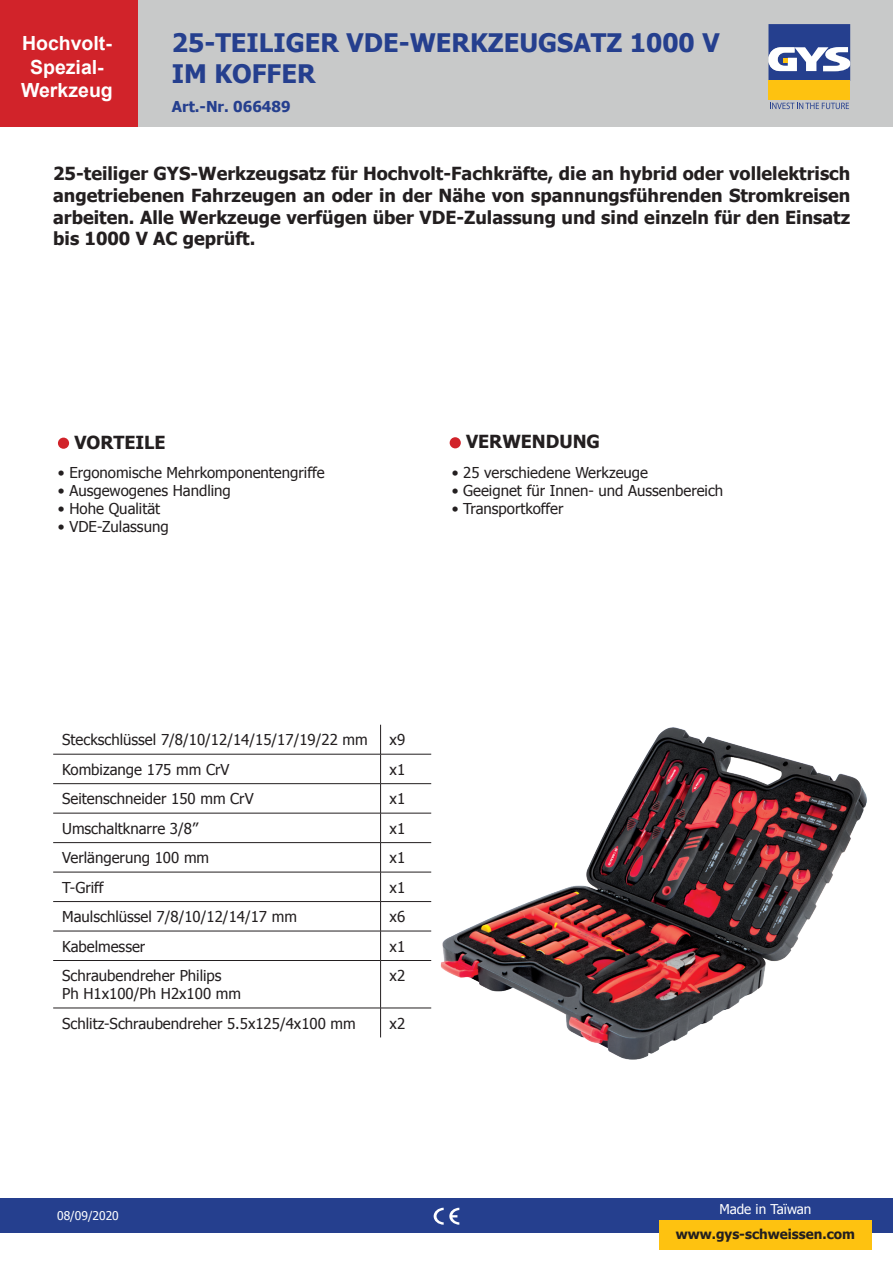
<style>
.page{position:relative;width:893px;height:1263px;background:#fff}
.page>*{position:absolute;margin:0;border:0;box-sizing:border-box;transform-origin:0 0}
.t1{font:700 25.5px/30.6px "Tahoma";color:#253f8e}
.t2{font:700 19.5px/23.4px "Arial";color:#fff;text-align:center}
.t3{font:700 18px/21.6px "Tahoma";color:#231f20;text-align:justify}
.t4{font:15px/18px "Tahoma";color:#231f20}
.t5{font:700 15px "Tahoma";color:#253f8e}
.t6{font:700 13.5px "Tahoma";color:#231f20}
.t7{font:13.5px "Tahoma";color:#fff}
.t8{font:12px "Tahoma";color:#fff}
</style>
<div class="page">
<div style="left:137px;top:0;width:756px;height:127px;background:#c8c9c9"></div>
<div style="left:0;top:1198px;width:893px;height:34px;background:#253f8e"></div>
<div style="left:768px;top:81px;width:82px;height:19px;background:#fec210"></div>
<svg style="left:768px;top:24px;width:82px;height:57px;background:#6475a9"></svg>
<svg style="left:770px;top:103px;width:79px;height:6px"></svg>
<div style="left:0;top:0;width:137px;height:127px;background:#d1232a"></div>
<div style="left:659px;top:1220px;width:213px;height:30px;background:#fec210"></div>
<svg style="left:434px;top:1208px;width:25px;height:17px"></svg>
<img style="left:440px;top:727px;width:427px;height:333px">
<hr style="left:53px;top:754px;width:328px;height:1px;background:#231f20">
<hr style="left:381px;top:754px;width:50px;height:1px;background:#231f20">
<hr style="left:53px;top:783px;width:328px;height:1px;background:#231f20">
<hr style="left:381px;top:783px;width:50px;height:1px;background:#231f20">
<hr style="left:53px;top:813px;width:328px;height:1px;background:#231f20">
<hr style="left:381px;top:813px;width:50px;height:1px;background:#231f20">
<hr style="left:53px;top:842px;width:328px;height:1px;background:#231f20">
<hr style="left:381px;top:842px;width:50px;height:1px;background:#231f20">
<hr style="left:53px;top:872px;width:328px;height:1px;background:#231f20">
<hr style="left:381px;top:872px;width:50px;height:1px;background:#231f20">
<hr style="left:53px;top:901px;width:328px;height:1px;background:#231f20">
<hr style="left:381px;top:901px;width:50px;height:1px;background:#231f20">
<hr style="left:53px;top:931px;width:328px;height:1px;background:#231f20">
<hr style="left:381px;top:931px;width:50px;height:1px;background:#231f20">
<svg style="left:380px;top:725px;width:1px;height:235px"></svg>
<hr style="left:53px;top:960px;width:328px;height:1px;background:#231f20">
<hr style="left:381px;top:960px;width:50px;height:1px;background:#231f20">
<hr style="left:380px;top:961px;width:1px;height:47px;background:#231f20">
<hr style="left:53px;top:1008px;width:328px;height:1px;background:#231f20">
<hr style="left:381px;top:1008px;width:50px;height:1px;background:#231f20">
<svg style="left:380px;top:1008px;width:1px;height:29px"></svg>
<div style="left:58px;top:438px;width:11px;height:11px;background:#d1232a;border-radius:50%"></div>
<div style="left:450px;top:437px;width:11px;height:11px;background:#d1232a;border-radius:50%"></div>
<h2 class="t2" style="left:21px;top:32px;width:93px">Hochvolt-<br>Spezial-<br>Werkzeug</h2>
<h1 class="t1" style="left:172px;top:26px;width:549px">25-TEILIGER VDE-WERKZEUGSATZ 1000 V<br>IM KOFFER</h1>
<p class="t5" style="left:172px;top:96px;width:120px">Art.-Nr. 066489</p>
<p class="t3" style="left:53px;top:162px;width:799px">25-teiliger GYS-Werkzeugsatz für Hochvolt-Fachkräfte, die an hybrid oder vollelektrisch angetriebenen Fahrzeugen an oder in der Nähe von spannungsführenden Stromkreisen arbeiten. Alle Werkzeuge verfügen über VDE-Zulassung und sind einzeln für den Einsatz bis 1000 V AC geprüft.</p>
<p class="t3" style="left:74px;top:430px;width:93px">VORTEILE</p>
<p class="t4" style="left:58px;top:462px;width:268px">• Ergonomische Mehrkomponentengriffe</p>
<p class="t4" style="left:58px;top:480px;width:174px">• Ausgewogenes Handling</p>
<p class="t4" style="left:58px;top:498px;width:104px">• Hohe Qualität</p>
<p class="t4" style="left:58px;top:516px;width:112px">• VDE-Zulassung</p>
<p class="t3" style="left:466px;top:430px;width:135px">VERWENDUNG</p>
<p class="t4" style="left:452px;top:462px;width:198px">• 25 verschiedene Werkzeuge</p>
<p class="t4" style="left:452px;top:480px;width:273px">• Geeignet für Innen- und Aussenbereich</p>
<p class="t4" style="left:452px;top:498px;width:113px">• Transportkoffer</p>
<p class="t4" style="left:62px;top:730px;width:307px">Steckschlüssel 7/8/10/12/14/15/17/19/22 mm</p>
<p class="t4" style="left:390px;top:730px;width:17px">x9</p>
<p class="t4" style="left:62px;top:759px;width:169px">Kombizange 175 mm CrV</p>
<p class="t4" style="left:390px;top:759px;width:17px">x1</p>
<p class="t4" style="left:62px;top:789px;width:193px">Seitenschneider 150 mm CrV</p>
<p class="t4" style="left:390px;top:789px;width:17px">x1</p>
<p class="t4" style="left:62px;top:818px;width:138px">Umschaltknarre 3/8’’</p>
<p class="t4" style="left:390px;top:818px;width:17px">x1</p>
<p class="t4" style="left:62px;top:848px;width:149px">Verlängerung 100 mm</p>
<p class="t4" style="left:390px;top:848px;width:17px">x1</p>
<p class="t4" style="left:62px;top:877px;width:43px">T-Griff</p>
<p class="t4" style="left:390px;top:877px;width:17px">x1</p>
<p class="t4" style="left:62px;top:907px;width:236px">Maulschlüssel 7/8/10/12/14/17 mm</p>
<p class="t4" style="left:390px;top:907px;width:17px">x6</p>
<p class="t4" style="left:62px;top:936px;width:85px">Kabelmesser</p>
<p class="t4" style="left:390px;top:936px;width:17px">x1</p>
<p class="t4" style="left:62px;top:966px;width:180px">Schraubendreher Philips<br>Ph H1x100/Ph H2x100 mm</p>
<p class="t4" style="left:390px;top:966px;width:17px">x2</p>
<p class="t4" style="left:62px;top:1013px;width:295px">Schlitz-Schraubendreher 5.5x125/4x100 mm</p>
<p class="t4" style="left:390px;top:1013px;width:17px">x2</p>
<p class="t8" style="left:57px;top:1207px;width:63px">08/09/2020</p>
<p class="t7" style="left:719px;top:1200px;width:94px">Made in Taïwan</p>
<p class="t6" style="left:676px;top:1225px;width:181px">www.gys-schweissen.com</p>
</div>
